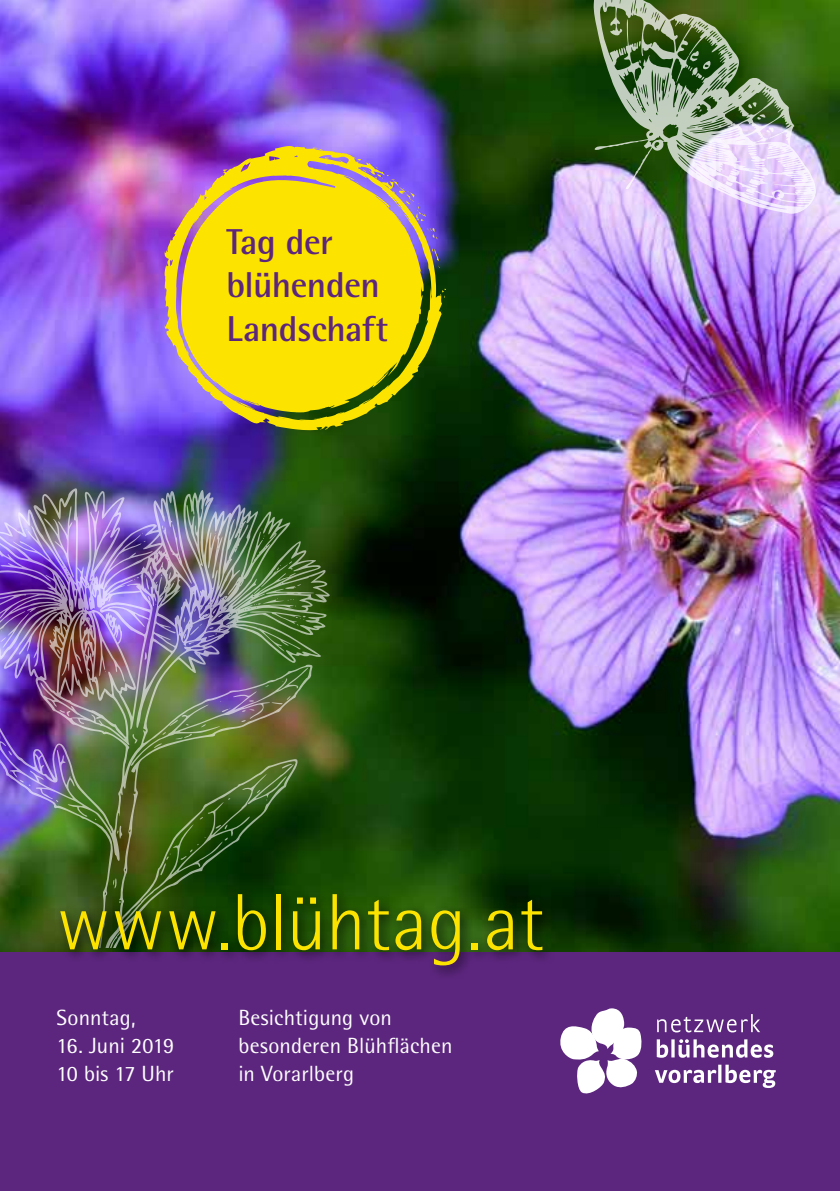
<style>
.page{position:relative;width:840px;height:1191px;background:#fff}
.page>*{position:absolute;margin:0;border:0;box-sizing:border-box;transform-origin:0 0}
.t1{font:300 80px "Rotis Semi Sans";color:#fce400}
.t2{font:700 36px/43.2px "Rotis Semi Sans";letter-spacing:-.01em;color:#5c267e}
.t3{font:22px/28px "Rotis Semi Sans";letter-spacing:.005em;color:#fff}
</style>
<div class="page">
<img style="left:0;top:0;width:839px;height:952px">
<div style="left:0;top:952px;width:839px;height:239px;background:#5c267e"></div>
<img style="left:0;top:488px;width:329px;height:459px">
<div style="left:54px;top:887px;width:503px;height:92px;background:#000;opacity:.75"></div>
<svg style="left:655px;top:1064px;width:120px;height:24px"></svg>
<svg style="left:656px;top:1039px;width:116px;height:18px"></svg>
<svg style="left:657px;top:1014px;width:102px;height:18px"></svg>
<svg style="left:560px;top:1008px;width:82px;height:86px"></svg>
<svg style="left:591px;top:0;width:224px;height:214px;background:#7d9073"></svg>
<svg style="left:442px;top:288px;width:4px;height:10px"></svg>
<svg style="left:164px;top:146px;width:278px;height:284px;background:#ceb632"></svg>
<h2 class="t2" style="left:226px;top:220px;width:163px">Tag der blühenden<br>Landschaft</h2>
<h1 class="t1" style="left:57px;top:876px;width:488px">www.blühtag.at</h1>
<p class="t3" style="left:56px;top:1003px;width:81px">Sonntag,</p>
<p class="t3" style="left:56px;top:1031px;width:119px">16. Juni 2019<br>10 bis 17 Uhr</p>
<p class="t3" style="left:238px;top:1003px;width:215px">Besichtigung von besonderen Blühflächen in Vorarlberg</p>
</div>
